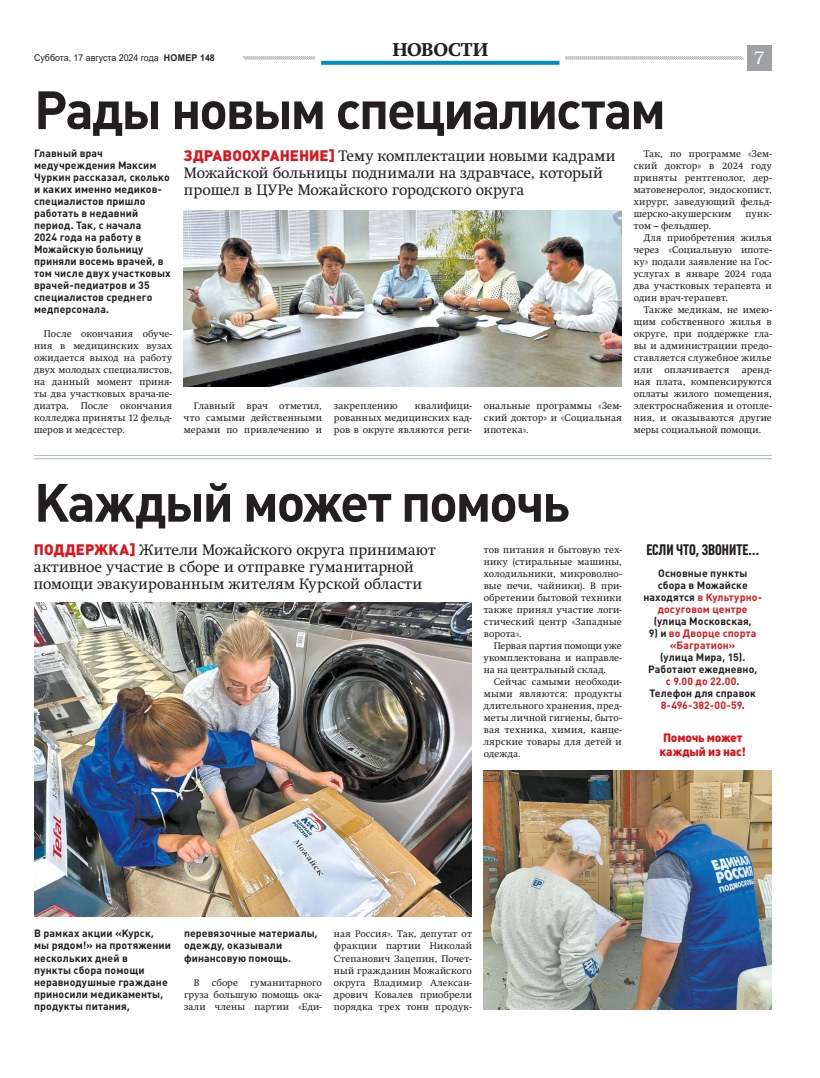
<style>
.page{position:relative;width:820px;height:1078px;background:#fff}
.page>*{position:absolute;margin:0;border:0;box-sizing:border-box;transform-origin:0 0}
.Заголовок_основной_50{font:53px "Plumb Bold C";letter-spacing:-.045em;color:#231f20}
.t1{font:18px "Swift Extra Bold C";letter-spacing:-.005em;color:#231f20}
.t2{font:18px "Bookman Old Style";color:#fff}
.Подзаголовок_основной{font:15px/17px "Swift C";letter-spacing:.005em;color:#231f20}
._03_ЗагПодверски_1{font:700 15px "Plumb Condensed";color:#231f20}
.Вынос_красный{font:900 12px/14px "Plumb";letter-spacing:-.02em;color:#d7171f}
.Лид_основной{font:10.5px/12px "Plumb Bold C";letter-spacing:.01em;color:#231f20}
.Лид_основной-2{font:10.5px/12px "Plumb Bold C";letter-spacing:.005em;color:#d7171f;text-align:center}
.Текст{font:9.6px/12px "Swift C";letter-spacing:.02em;color:#231f20;text-align:justify}
.t3{font:9.3px "Arial";color:#231f20;scale:.95 1}
.s1{font-weight:700}
.s2{font-family:"Plumb";font-weight:900;color:#d7171f}
.s3{color:#d7171f}
.s4{color:#231f20}
</style>
<div class="page">
<div style="left:746px;top:45px;width:25px;height:25px;background:#a0a1a5"></div>
<svg style="left:242px;top:56px;width:502px;height:4px"></svg>
<div style="left:315px;top:43px;width:250px;height:26px;background:#fff"></div>
<svg style="left:321px;top:61px;width:238px;height:4px"></svg>
<img style="left:483px;top:770px;width:288px;height:239px">
<img style="left:184px;top:210px;width:437px;height:176px">
<hr style="left:34px;top:458px;width:737px;height:1px;background:#adb8c0">
<hr style="left:34px;top:455px;width:737px;height:1px;background:#adb8c0">
<img style="left:34px;top:602px;width:437px;height:314px">
<p class="t1" style="left:392px;top:39px;width:97px">НОВОСТИ</p>
<p class="t3" style="left:34px;top:51px;width:192px">Суббота, 17 августа 2024 года <span class="s1">НОМЕР 148</span></p>
<h2 class="t2" style="left:753px;top:46px;width:13px">7</h2>
<p class="Заголовок_основной_50" style="left:34px;top:80px;width:633px">Рады новым специалистам</p>
<p class="Лид_основной" style="left:34px;top:147px;width:138px">Главный врач медучреждения Максим<br>Чуркин рассказал, сколько и каких именно медиков&shy;специалистов пришло работать в недавний период. Так, с начала<br>2024 года на работу в<br>Можайскую больницу приняли восемь врачей, в том числе двух участковых врачей-педиатров и 35 специалистов среднего медперсонала.</p>
<p class="Текст" style="left:34px;top:327px;width:139px;text-indent:10px">После окончания обуче&shy;ния в медицинских вузах ожидается выход на работу двух молодых специалистов, на данный момент приня&shy;ты два участковых врача-пе&shy;диатра. После окончания колледжа приняты 12 фельд&shy;шеров и медсестер.</p>
<p class="Подзаголовок_основной" style="left:184px;top:147px;width:433px"><span class="s2">ЗДРАВООХРАНЕНИЕ]</span> Тему комплектации новыми кадрами<br>Можайской больницы поднимали на здравчасе, который прошел в ЦУРе Можайского городского округа</p>
<p class="Текст" style="left:633px;top:147px;width:139px;text-indent:10px">Так, по программе «Зем&shy;ский доктор» в 2024 году приняты рентгенолог, дер&shy;матовенеролог, эндоскопист, хирург, заведующий фельд&shy;шерско-акушерским</p>
<p class="Текст" style="left:745px;top:207px;width:28px">пунк-</p>
<p class="Текст" style="left:633px;top:219px;width:79px">том – фельдшер.</p>
<p class="Текст" style="left:633px;top:231px;width:139px;text-indent:10px">Для приобретения жилья через «Социальную ипоте&shy;ку» подали заявление на Гос&shy;услугах в январе 2024 года два участковых терапевта и один врач-терапевт.</p>
<p class="Текст" style="left:633px;top:303px;width:139px;text-indent:10px">Также медикам, не имею&shy;щим собственного жилья в округе, при поддержке гла&shy;вы и администрации предо&shy;ставляется служебное жилье или</p>
<p class="Текст" style="left:633px;top:363px;width:139px;text-indent:108px">аренд&shy;ная плата, компенсируются оплаты жилого помещения, электроснабжения и отопле&shy;ния, и оказываются другие меры социальной помощи.</p>
<p class="Текст" style="left:664px;top:363px;width:66px">оплачивается</p>
<p class="Текст" style="left:184px;top:399px;width:139px;text-indent:10px">Главный врач отметил, что самыми действенными мерами по привлечению и</p>
<p class="Текст" style="left:334px;top:399px;width:65px">закреплению</p>
<p class="Текст" style="left:334px;top:399px;width:139px;text-indent:81px">квалифици&shy;рованных медицинских кад&shy;ров в округе являются реги-</p>
<p class="Текст" style="left:483px;top:399px;width:139px">ональные программы «Зем&shy;ский доктор» и «Социальная ипотека».</p>
<p class="Заголовок_основной_50" style="left:34px;top:472px;width:537px">Каждый может помочь</p>
<p class="Подзаголовок_основной" style="left:34px;top:541px;width:403px"><span class="s2">ПОДДЕРЖКА]</span> Жители Можайского округа принимают активное участие в сборе и отправке гуманитарной помощи эвакуированным жителям Курской области</p>
<p class="Текст" style="left:483px;top:543px;width:139px">тов питания и бытовую тех&shy;нику (стиральные машины, холодильники, микроволно&shy;вые печи, чайники). В при&shy;обретении бытовой техники также принял участие логи&shy;стический центр «Западные ворота».</p>
<p class="Текст" style="left:483px;top:639px;width:139px;text-indent:10px">Первая партия помощи уже укомплектована и направле&shy;на на центральный склад.</p>
<p class="Текст" style="left:483px;top:675px;width:139px;text-indent:10px">Сейчас самыми необходи&shy;мыми являются: продукты длительного хранения, пред&shy;меты личной гигиены, быто&shy;вая техника, химия, канце&shy;лярские товары для детей и одежда.</p>
<p class="_03_ЗагПодверски_1" style="left:646px;top:541px;width:114px">ЕСЛИ ЧТО, ЗВОНИТЕ…</p>
<p class="Лид_основной" style="left:643px;top:567px;width:120px;text-align:center">Основные пункты сбора в Можайске находятся <span class="s3">в Культурно&shy;досуговом центре </span>(улица Московская,</p>
<p class="Лид_основной-2" style="left:648px;top:627px;width:109px"><span class="s4">9) и</span> во Дворце спорта «Багратион»<br><span class="s4">(улица Мира, 15).</span></p>
<p class="Лид_основной" style="left:648px;top:663px;width:111px;text-align:center">Работают ежедневно, <span class="s3">с 9.00 до 22.00</span>.<br>Телефон для справок<br><span class="s3">8-496-382-00-59</span>.</p>
<p class="Вынос_красный" style="left:659px;top:730px;width:88px">Помочь может каждый из нас!</p>
<p class="Лид_основной" style="left:34px;top:927px;width:138px">В рамках акции «Курск, мы рядом!» на протяжении нескольких дней в<br>пункты сбора помощи неравнодушные граждане приносили медикаменты, продукты питания,</p>
<p class="Лид_основной" style="left:184px;top:927px;width:135px">перевязочные материалы, одежду, оказывали финансовую помощь.</p>
<p class="Текст" style="left:194px;top:975px;width:7px">В</p>
<p class="Текст" style="left:212px;top:975px;width:28px">сборе</p>
<p class="Текст" style="left:184px;top:975px;width:139px;text-indent:66px">гуманитарного груза большую помощь ока&shy;зали члены партии «Еди-</p>
<p class="Текст" style="left:334px;top:927px;width:139px">ная Россия». Так, депутат от фракции партии Николай Степанович Зацепин, Почет&shy;ный гражданин Можайского округа Владимир Алексан&shy;дрович Ковалев приобрели порядка трех тонн продук-</p>
</div>
